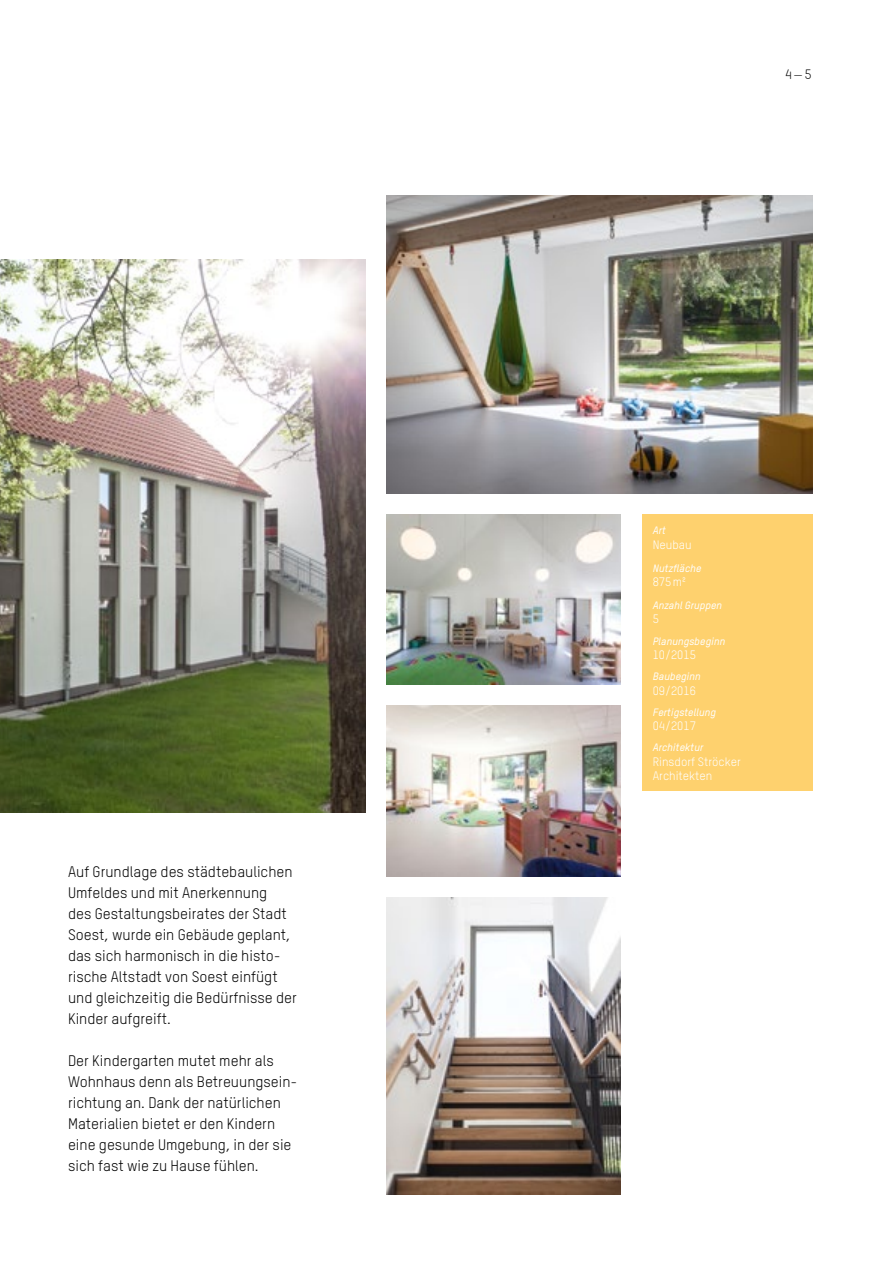
<style>
.page{position:relative;width:893px;height:1263px;background:#fff}
.page>*{position:absolute;margin:0;border:0;box-sizing:border-box;transform-origin:0 0}
.t1{font:15px/21px "TSTARPRO";color:#000}
.t2{font:13.5px "TSTAR Mono Round";color:#000}
.t3{font:12px/14.4px "TSTARPRO";color:#fff}
.t4{font:italic 500 10.5px "TSTARPRO";color:#fff}
</style>
<div class="page">
<div style="left:642px;top:514px;width:170px;height:276px;background:#fed16e"></div>
<img style="left:0;top:259px;width:366px;height:553px">
<img style="left:387px;top:897px;width:234px;height:298px">
<img style="left:387px;top:706px;width:234px;height:170px">
<img style="left:387px;top:514px;width:234px;height:171px">
<img style="left:387px;top:196px;width:425px;height:297px">
<p class="t1" style="left:68px;top:861px;width:230px">Auf Grundlage des städtebaulichen<br>Umfeldes und mit Anerkennung<br>des Gestaltungsbeirates der Stadt<br>Soest, wurde ein Gebäude geplant, das sich harmonisch in die histo&shy;rische Altstadt von Soest einfügt und gleichzeitig die Bedürfnisse der<br>Kinder aufgreift.</p>
<p class="t1" style="left:68px;top:1050px;width:231px">Der Kindergarten mutet mehr als<br>Wohnhaus denn als Betreuungsein&shy;richtung an. Dank der natürlichen<br>Materialien bietet er den Kindern eine gesunde Umgebung, in der sie sich fast wie zu Hause fühlen.</p>
<p class="t2" style="left:784px;top:66px;width:29px">4—5</p>
<p class="t4" style="left:653px;top:524px;width:14px">Art</p>
<p class="t3" style="left:653px;top:537px;width:40px">Neubau</p>
<p class="t4" style="left:653px;top:562px;width:50px">Nutzfläche</p>
<p class="t3" style="left:653px;top:575px;width:35px">875m²</p>
<p class="t4" style="left:653px;top:599px;width:71px">Anzahl Gruppen</p>
<p class="t3" style="left:653px;top:612px;width:8px">5</p>
<p class="t4" style="left:653px;top:634px;width:74px">Planungsbeginn</p>
<p class="t3" style="left:653px;top:647px;width:45px">10/2015</p>
<p class="t4" style="left:653px;top:670px;width:49px">Baubeginn</p>
<p class="t3" style="left:653px;top:683px;width:45px">09/2016</p>
<p class="t4" style="left:653px;top:705px;width:65px">Fertigstellung</p>
<p class="t3" style="left:653px;top:718px;width:45px">04/2017</p>
<p class="t4" style="left:653px;top:741px;width:52px">Architektur</p>
<p class="t3" style="left:653px;top:754px;width:90px">Rinsdorf Ströcker<br>Architekten</p>
</div>
